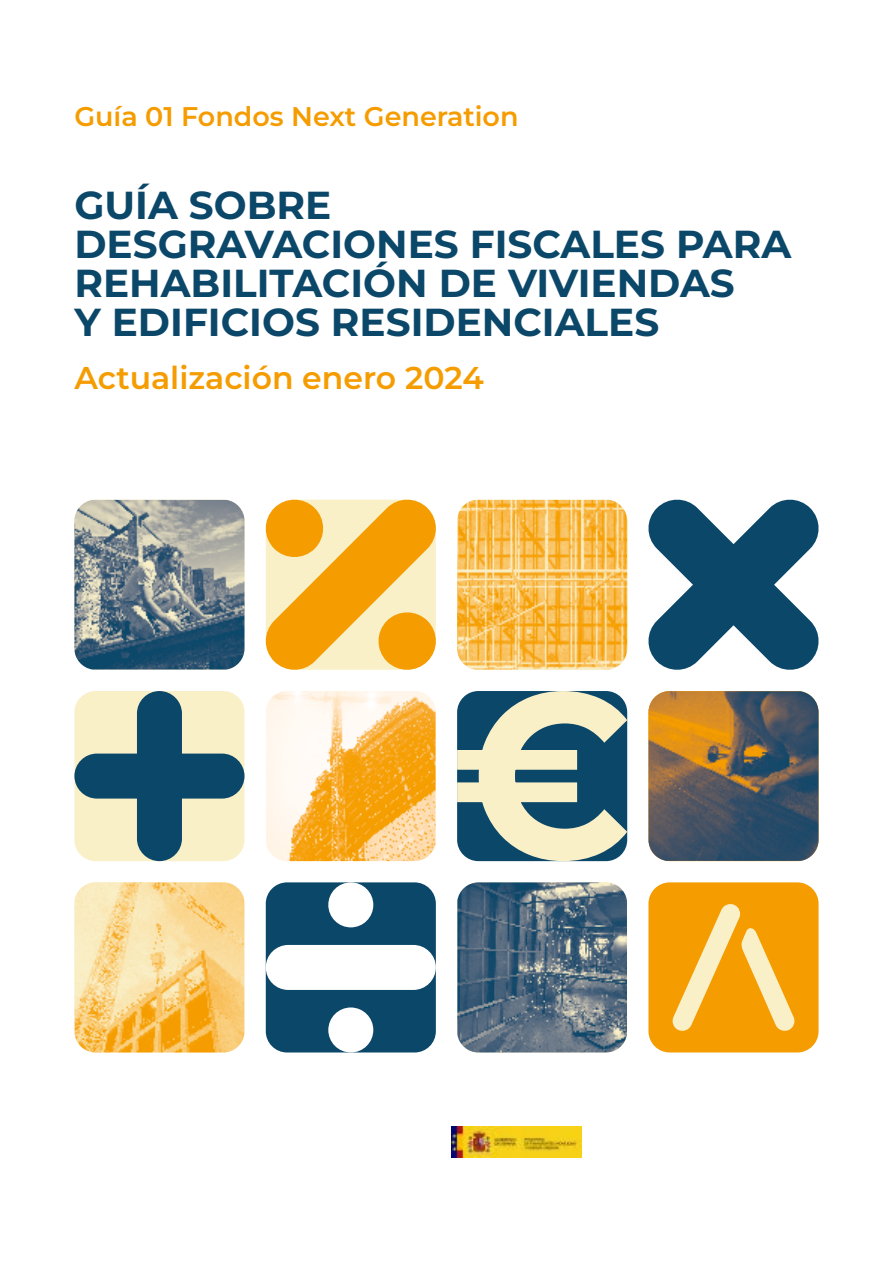
<style>
.page{position:relative;width:893px;height:1263px;background:#fff}
.page>*{position:absolute;margin:0;border:0;box-sizing:border-box;transform-origin:0 0}
.t1{font:700 39px/39px "Montserrat";color:#0b4769}
.t2{font:600 31.5px "Montserrat";color:#f59c00}
.t3{font:600 27px "Montserrat";color:#f59c00}
</style>
<div class="page">
<img style="left:74px;top:500px;width:170px;height:169px">
<img style="left:457px;top:500px;width:170px;height:169px">
<div style="left:74px;top:691px;width:170px;height:170px;background:#f9f0c8;border-radius:21px"></div>
<img style="left:266px;top:691px;width:170px;height:170px">
<img style="left:648px;top:691px;width:171px;height:170px">
<img style="left:75px;top:882px;width:169px;height:170px">
<div style="left:266px;top:882px;width:170px;height:170px;background:#0b4769;border-radius:21px"></div>
<img style="left:457px;top:882px;width:170px;height:170px">
<div style="left:648px;top:882px;width:171px;height:170px;background:#f59c00;border-radius:21px"></div>
<svg style="left:672px;top:904px;width:123px;height:127px"></svg>
<img style="left:451px;top:1126px;width:131px;height:32px">
<div style="left:266px;top:945px;width:170px;height:45px;background:#fff;border-radius:22px"></div>
<div style="left:328px;top:882px;width:45px;height:45px;background:#fff;border-radius:50%"></div>
<div style="left:328px;top:1007px;width:45px;height:45px;background:#fff;border-radius:50%"></div>
<div style="left:74px;top:753px;width:170px;height:45px;background:#0b4769;border-radius:22px"></div>
<div style="left:137px;top:691px;width:45px;height:170px;background:#0b4769;border-radius:22px"></div>
<svg style="left:648px;top:499px;width:171px;height:171px"></svg>
<svg style="left:265px;top:499px;width:171px;height:171px;background:#f6c056"></svg>
<svg style="left:457px;top:691px;width:170px;height:170px;background:#869e9b"></svg>
<p class="t3" style="left:74px;top:99px;width:446px">Guía 01 Fondos Next Generation</p>
<p class="t1" style="left:74px;top:184px;width:718px">GUÍA SOBRE<br>DESGRAVACIONES FISCALES PARA<br>REHABILITACIÓN DE VIVIENDAS<br>Y EDIFICIOS RESIDENCIALES</p>
<p class="t2" style="left:74px;top:356px;width:411px">Actualización enero 2024</p>
</div>
